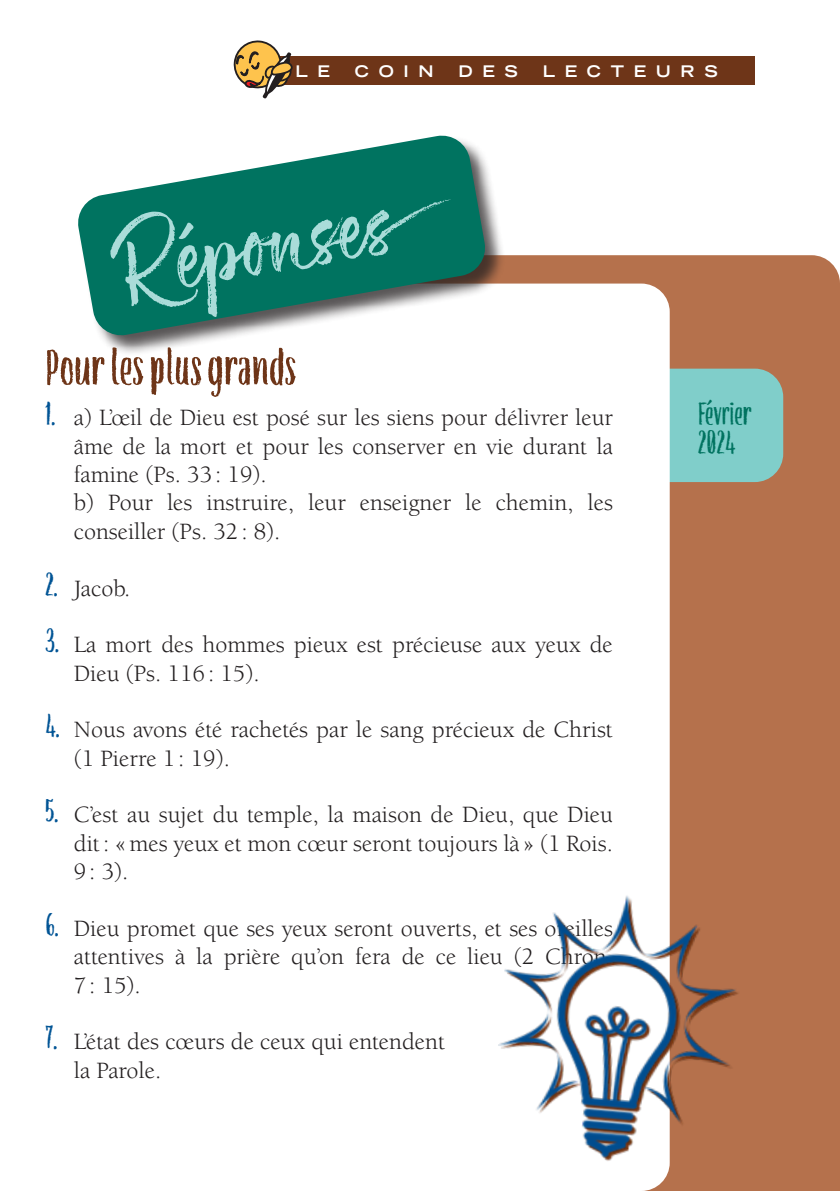
<style>
.page{position:relative;width:840px;height:1191px;background:#fff}
.page>*{position:absolute;margin:0;border:0;box-sizing:border-box;transform-origin:0 0}
.t1{font:96px "ATS Script";color:#aadcd9}
.H3_Titre_3e_niveau{font:condensed 56px "ATS Cond";color:#6e3518}
.t2{font:condensed 36px/28.4px "ATS Cond";color:#007360}
.T1_Texte{font:24px/28.4px "Berkeley Pro";color:#231f20}
.t3{font:700 expanded 16px "Trade Gothic LT Std";letter-spacing:.6em;color:#fff}
.s1{font-family:"ATS Cond";font-stretch:condensed;font-size:36px;color:#005495}
</style>
<div class="page">
<div style="left:505px;top:255px;width:334px;height:936px;background:#b5714c"></div>
<div style="left:556px;top:369px;width:226px;height:113px;background:#80ceca;border-radius:28px"></div>
<svg style="left:505px;top:283px;width:164px;height:908px"></svg>
<div style="left:78px;top:135px;width:427px;height:221px;background:#231f20;opacity:.75"></div>
<svg style="left:78px;top:135px;width:409px;height:202px;fill:#007360"></svg>
<div style="left:258px;top:57px;width:496px;height:28px;background:#6e3518"></div>
<svg style="left:233px;top:40px;width:60px;height:59px"></svg>
<img style="left:505px;top:869px;width:252px;height:309px">
<img style="left:498px;top:866px;width:256px;height:309px">
<p class="t3" style="left:295px;top:61px;width:36px">L E</p>
<p class="t3" style="left:355px;top:61px;width:80px">COIN</p>
<p class="t3" style="left:458px;top:61px;width:61px">DES</p>
<p class="t3" style="left:542px;top:61px;width:176px">LECTEURS</p>
<h1 class="t1" style="left:105px;top:211px;width:343px;rotate:-10deg">Réponses</h1>
<p class="H3_Titre_3e_niveau" style="left:45px;top:336px;width:252px">Pour les plus grands</p>
<p class="T1_Texte" style="left:74px;top:404px;width:540px;text-align:justify;text-indent:-28px"><span class="s1">1.</span> a) L’œil de Dieu est posé sur les siens pour délivrer leur âme de la mort et pour les conserver en vie durant la famine (Ps. 33: 19).</p>
<p class="T1_Texte" style="left:74px;top:489px;width:540px">b) Pour les instruire, leur enseigner le chemin, les conseiller (Ps. 32: 8).</p>
<p class="T1_Texte" style="left:45px;top:574px;width:86px"><span class="s1">2.</span> Jacob.</p>
<p class="T1_Texte" style="left:74px;top:630px;width:540px;text-indent:-28px"><span class="s1">3.</span> La mort des hommes pieux est précieuse aux yeux de<br>Dieu (Ps. 116: 15).</p>
<p class="T1_Texte" style="left:74px;top:715px;width:540px;text-indent:-28px"><span class="s1">4.</span> Nous avons été rachetés par le sang précieux de Christ (1 Pierre 1: 19).</p>
<p class="T1_Texte" style="left:74px;top:801px;width:540px;text-align:justify;text-indent:-28px"><span class="s1">5.</span> C’est au sujet du temple, la maison de Dieu, que Dieu dit: «mes yeux et mon cœur seront toujours là » (1 Rois.<br>9: 3).</p>
<p class="T1_Texte" style="left:74px;top:914px;width:540px;text-align:justify;text-indent:-28px"><span class="s1">6.</span> Dieu promet que ses yeux seront ouverts, et ses oreilles attentives à la prière qu’on fera de ce lieu (2 Chron.<br>7: 15).</p>
<p class="T1_Texte" style="left:74px;top:1027px;width:373px;text-indent:-28px"><span class="s1">7.</span> L’état des cœurs de ceux qui entendent la Parole.</p>
<h3 class="t2" style="left:697px;top:399px;width:55px">Février<br>2024</h3>
</div>
